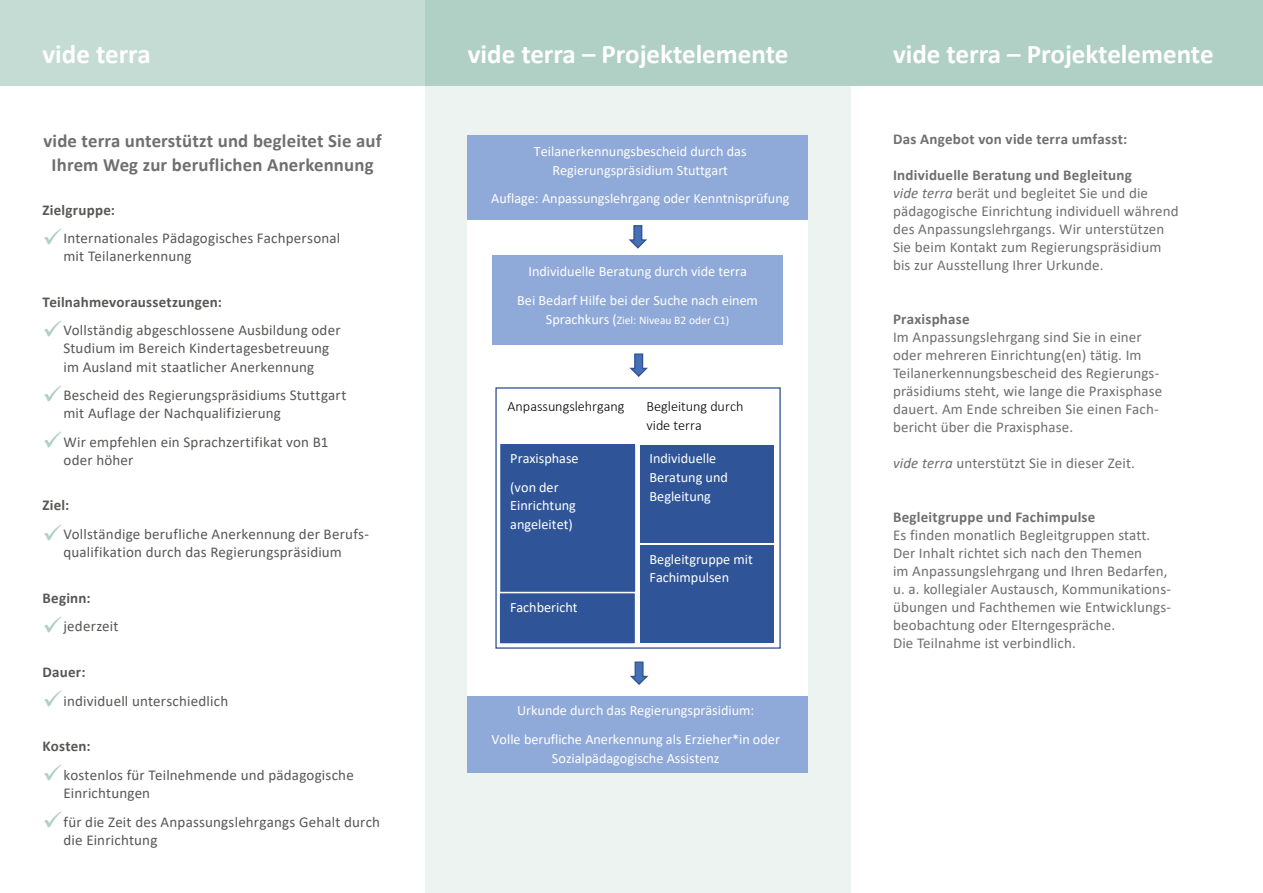
<style>
.page{position:relative;width:1263px;height:893px;background:#fff}
.page>*{position:absolute;margin:0;border:0;box-sizing:border-box;transform-origin:0 0}
.t1{font:700 27px "Calibri";color:#fff}
.t2{font:700 18.75px/24px "Calibri";letter-spacing:.01em;color:#706f6f;text-align:center}
.t3{font:15px/18px "Calibri";letter-spacing:.01em;color:#706f6f}
.t4{font:15px/18px "Calibri";letter-spacing:.01em;color:#575756}
.t5{font:700 15px "Calibri";letter-spacing:.015em;color:#706f6f}
.t6{font:700 15px "Calibri";letter-spacing:.015em;color:#575756}
.t7{font:14.25px/18.8px "Calibri";color:#fff}
.t8{font:300 14.25px/18.8px "Calibri";color:#000}
.t9{font:11.55px "Calibri";color:#fff}
.s1{color:#b0d0c5}
.s2{font-size:14.25px}
.s3{font-weight:700}
.s4{font-style:italic}
</style>
<div class="page">
<div style="left:425px;top:85px;width:425px;height:808px;background:#ecf3f0"></div>
<div style="left:0;top:0;width:425px;height:85px;background:#c5dcd4"></div>
<div style="left:425px;top:0;width:425px;height:85px;background:#b0d0c5"></div>
<div style="left:850px;top:0;width:413px;height:85px;background:#b0d0c5"></div>
<div style="left:468px;top:135px;width:340px;height:638px;background:#fff"></div>
<div style="left:468px;top:135px;width:340px;height:85px;background:#8fa9d8"></div>
<div style="left:493px;top:255px;width:290px;height:89px;background:#8fa9d8"></div>
<div style="left:468px;top:697px;width:340px;height:76px;background:#8fa9d8"></div>
<svg style="left:628px;top:225px;width:19px;height:24px"></svg>
<svg style="left:629px;top:353px;width:19px;height:24px"></svg>
<svg style="left:630px;top:661px;width:19px;height:24px"></svg>
<div style="left:501px;top:444px;width:134px;height:147px;background:#2f5598"></div>
<div style="left:500px;top:444px;width:135px;height:148px;border:1px solid #2f5598"></div>
<div style="left:500px;top:594px;width:134px;height:49px;background:#2f5598"></div>
<div style="left:500px;top:593px;width:135px;height:50px;border:1px solid #2f5598"></div>
<div style="left:640px;top:445px;width:134px;height:98px;background:#2f5598"></div>
<div style="left:640px;top:545px;width:134px;height:98px;background:#2f5598"></div>
<h1 class="t1" style="left:43px;top:35px;width:110px">vide terra</h1>
<h1 class="t1" style="left:468px;top:35px;width:322px">vide terra – Projektelemente</h1>
<h1 class="t1" style="left:893px;top:35px;width:322px">vide terra – Projektelemente</h1>
<p class="t2" style="left:43px;top:128px;width:340px">vide terra unterstützt und begleitet Sie auf<br>Ihrem Weg zur beruflichen Anerkennung</p>
<p class="t6" style="left:43px;top:199px;width:74px">Zielgruppe:</p>
<p class="t4" style="left:64px;top:229px;width:278px;text-indent:-21px"><span class="s1">✓</span>Internationales Pädagogisches Fachpersonal mit Teilanerkennung</p>
<p class="t6" style="left:43px;top:291px;width:181px">Teilnahmevoraussetzungen:</p>
<p class="t4" style="left:64px;top:321px;width:279px;text-indent:-21px"><span class="s1">✓</span>Vollständig abgeschlossene Ausbildung oder<br>Studium im Bereich Kindertagesbetreuung im Ausland mit staatlicher Anerkennung</p>
<p class="t4" style="left:64px;top:386px;width:284px;text-indent:-21px"><span class="s1">✓</span>Bescheid des Regierungspräsidiums Stuttgart mit Auflage der Nachqualifizierung</p>
<p class="t4" style="left:64px;top:432px;width:266px;text-indent:-21px"><span class="s1">✓</span>Wir empfehlen ein Sprachzertifikat von B1 oder höher</p>
<p class="t6" style="left:43px;top:495px;width:28px">Ziel:</p>
<p class="t4" style="left:43px;top:525px;width:328px;text-align:center"><span class="s1">✓</span>Vollständige berufliche Anerkennung der Berufs&shy;qualifikation durch das Regierungspräsidium</p>
<p class="t6" style="left:43px;top:587px;width:50px">Beginn:</p>
<p class="t4" style="left:43px;top:617px;width:78px"><span class="s1">✓</span>jederzeit</p>
<p class="t6" style="left:43px;top:661px;width:44px">Dauer:</p>
<p class="t4" style="left:43px;top:691px;width:187px"><span class="s1">✓</span>individuell unterschiedlich</p>
<p class="t6" style="left:43px;top:736px;width:50px">Kosten:</p>
<p class="t4" style="left:64px;top:765px;width:292px;text-indent:-21px"><span class="s1">✓</span>kostenlos für Teilnehmende und pädagogische<br>Einrichtungen</p>
<p class="t4" style="left:64px;top:812px;width:318px;text-indent:-21px"><span class="s1">✓</span>für die Zeit des Anpassungslehrgangs Gehalt durch die Einrichtung</p>
<p class="t7" style="left:534px;top:141px;width:214px;text-align:center">Teilanerkennungsbescheid durch das<br>Regierungspräsidium Stuttgart</p>
<p class="t7" style="left:491px;top:189px;width:300px">Auflage: Anpassungslehrgang oder Kenntnisprüfung</p>
<p class="t7" style="left:517px;top:257px;width:242px;line-height:29px;text-align:center">Individuelle Beratung durch vide terra<br>Bei Bedarf Hilfe bei der Suche nach einem</p>
<p class="t9" style="left:546px;top:312px;width:185px"><span class="s2">Sprachkurs (</span>Ziel: Niveau B2 oder C1)</p>
<p class="t8" style="left:507px;top:397px;width:118px">Anpassungslehrgang</p>
<p class="t7" style="left:510px;top:443px;width:70px;line-height:29.1px">Praxisphase (von der</p>
<p class="t7" style="left:510px;top:496px;width:67px">Einrichtung angeleitet)</p>
<p class="t7" style="left:510px;top:598px;width:69px">Fachbericht</p>
<p class="t8" style="left:647px;top:397px;width:98px">Begleitung durch vide terra</p>
<p class="t7" style="left:649px;top:449px;width:80px">Individuelle<br>Beratung und<br>Begleitung</p>
<p class="t7" style="left:649px;top:549px;width:105px">Begleitgruppe mit<br>Fachimpulsen</p>
<p class="t7" style="left:491px;top:695px;width:290px;line-height:29.1px;text-align:center">Urkunde durch das Regierungspräsidium:<br>Volle berufliche Anerkennung als Erzieher*in oder</p>
<p class="t7" style="left:552px;top:748px;width:169px">Sozialpädagogische Assistenz</p>
<p class="t5" style="left:893px;top:128px;width:236px">Das Angebot von vide terra umfasst:</p>
<p class="t3" style="left:893px;top:166px;width:287px"><span class="s3">Individuelle Beratung und Begleitung<br></span><span class="s4">vide terra</span> berät und begleitet Sie und die pädagogische Einrichtung individuell während des Anpassungslehrgangs. Wir unterstützen Sie beim Kontakt zum Regierungspräsidium bis zur Ausstellung Ihrer Urkunde.</p>
<p class="t5" style="left:893px;top:308px;width:78px">Praxisphase</p>
<p class="t3" style="left:893px;top:328px;width:271px">Im Anpassungslehrgang sind Sie in einer oder -mehreren Einrichtung(en) tätig. Im Teilanerkennungsbescheid des Regierungs&shy;präsidiums steht, wie lange die Praxisphase dauert. Am Ende schreiben Sie einen Fach&shy;bericht über die Praxisphase.</p>
<p class="t3" style="left:893px;top:454px;width:243px"><span class="s4">vide terra</span> unterstützt Sie in dieser Zeit.</p>
<p class="t5" style="left:893px;top:506px;width:204px">Begleitgruppe und Fachimpulse</p>
<p class="t3" style="left:893px;top:526px;width:279px">Es finden monatlich Begleitgruppen statt.<br>Der -Inhalt richtet sich nach den Themen<br>im -Anpassungslehrgang und Ihren Bedarfen, u. a. -kollegialer Austausch, Kommunikations&shy;übungen und Fachthemen wie Entwicklungs&shy;beobachtung oder Elterngespräche.<br>Die -Teilnahme ist verbindlich.</p>
</div>
